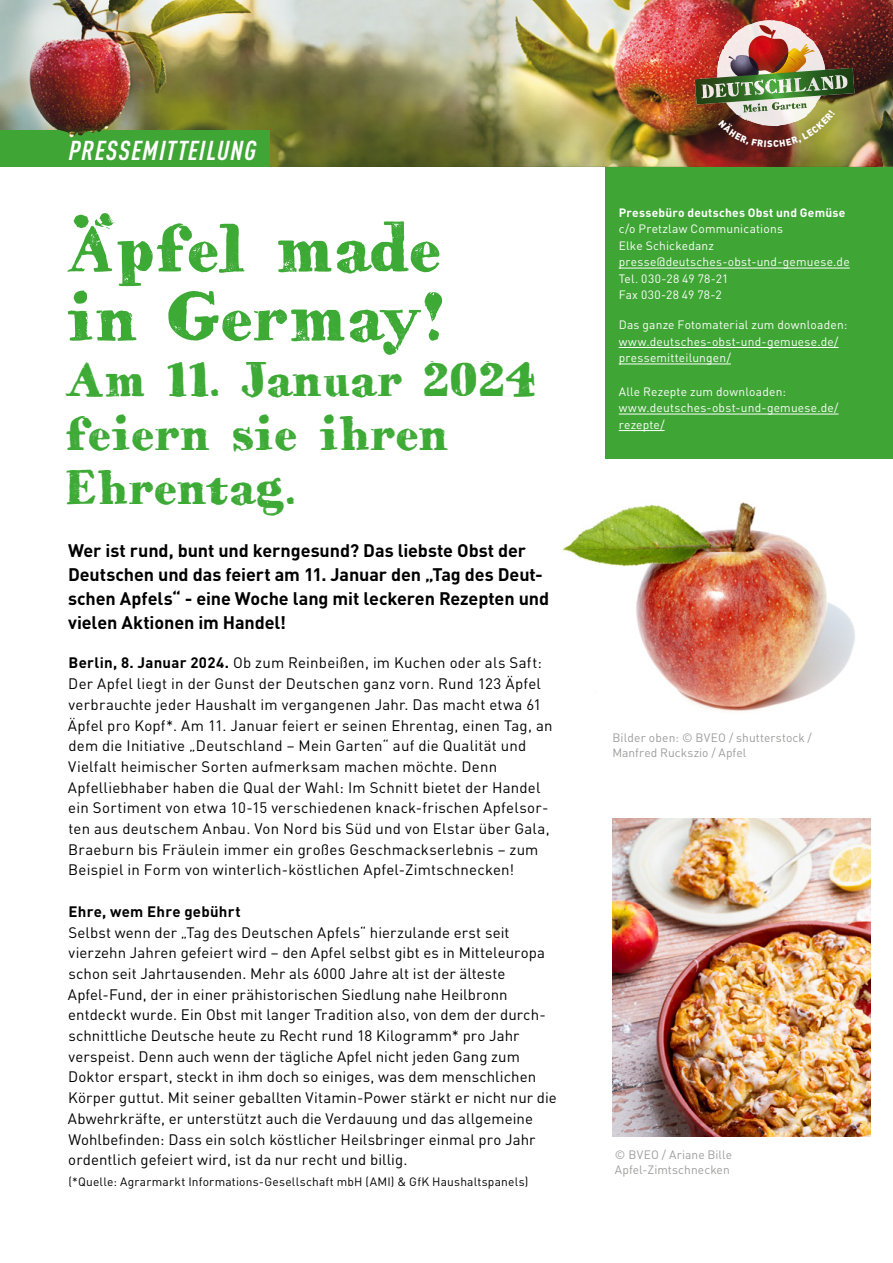
<style>
.page{position:relative;width:893px;height:1263px;background:#fff}
.page>*{position:absolute;margin:0;border:0;box-sizing:border-box;transform-origin:0 0}
.t1{font:69px/69px "HVD Bodedo";letter-spacing:-.005em;color:#3daa36}
.t2{font:49.5px/54px "HVD Bodedo";letter-spacing:-.005em;color:#3daa36}
.t3{font:italic 700 condensed 27px "DIN Pro";letter-spacing:.05em;color:#fff}
.t4{font:700 18px/24px "DIN Pro";letter-spacing:-.005em;color:#000}
.t5{font:15px/20.7px "DIN Pro";letter-spacing:.015em;color:#000}
.t6{font:700 15px "DIN Pro";letter-spacing:.015em;color:#000}
.t7{font:12px/16.5px "DIN Pro";letter-spacing:.015em;color:#fff}
.t8{font:12px/15px "DIN Pro";letter-spacing:.005em;color:#9d9d9c}
.t9{font:12px "DIN Pro";letter-spacing:.015em;color:#000}
.t10{font:700 12px "DIN Pro";letter-spacing:.02em;color:#fff}
.s1{font-weight:700}
</style>
<div class="page">
<div style="left:605px;top:167px;width:288px;height:291px;background:#3fa535"></div>
<hr style="left:619px;top:268px;width:231px;height:1px;background:#fff">
<hr style="left:619px;top:347px;width:219px;height:1px;background:#fff">
<hr style="left:619px;top:364px;width:112px;height:1px;background:#fff">
<hr style="left:619px;top:414px;width:219px;height:1px;background:#fff">
<hr style="left:619px;top:430px;width:46px;height:1px;background:#fff">
<img style="left:612px;top:819px;width:258px;height:317px">
<img style="left:0;top:0;width:227px;height:131px">
<img style="left:227px;top:0;width:666px;height:167px">
<div style="left:0;top:131px;width:269px;height:36px;background:#3fa535"></div>
<img style="left:53px;top:117px;width:64px;height:21px">
<img style="left:562px;top:502px;width:293px;height:210px">
<img style="left:695px;top:20px;width:159px;height:147px">
<h3 class="t3" style="left:69px;top:130px;width:189px">PRESSEMITTEILUNG</h3>
<h1 class="t1" style="left:65px;top:212px;width:381px">Äpfel made in Germay!</h1>
<h2 class="t2" style="left:65px;top:351px;width:473px">Am 11. Januar 2024 feiern sie ihren<br>Ehrentag.</h2>
<p class="t4" style="left:68px;top:537px;width:483px">Wer ist rund, bunt und kerngesund? Das liebste Obst der Deutschen und das feiert am 11. Januar den „Tag des Deut&shy;schen Apfels“ - eine Woche lang mit leckeren Rezepten und vielen Aktionen im Handel!</p>
<p class="t5" style="left:68px;top:651px;width:486px"><span class="s1">Berlin, 8. Januar 2024.</span> Ob zum Reinbeißen, im Kuchen oder als Saft:<br>Der Apfel liegt in der Gunst der Deutschen ganz vorn. Rund 123 Äpfel verbrauchte jeder Haushalt im vergangenen Jahr. Das macht etwa 61<br>Äpfel pro Kopf*. Am 11. Januar feiert er seinen Ehrentag, einen Tag, an dem die Initiative „Deutschland – Mein Garten“ auf die Qualität und Vielfalt heimischer Sorten aufmerksam machen möchte. Denn Apfelliebhaber haben die Qual der Wahl: Im Schnitt bietet der Handel ein Sortiment von etwa 10-15 verschiedenen knack-frischen Apfelsor&shy;ten aus deutschem Anbau. Von Nord bis Süd und von Elstar über Gala, Braeburn bis Fräulein immer ein großes Geschmackserlebnis – zum Beispiel in Form von winterlich-köstlichen Apfel-Zimtschnecken!</p>
<p class="t6" style="left:69px;top:899px;width:174px">Ehre, wem Ehre gebührt</p>
<p class="t5" style="left:68px;top:920px;width:491px">Selbst wenn der „Tag des Deutschen Apfels“ hierzulande erst seit vierzehn Jahren gefeiert wird – den Apfel selbst gibt es in Mitteleuropa schon seit Jahrtausenden. Mehr als 6000 Jahre alt ist der älteste Apfel-Fund, der in einer prähistorischen Siedlung nahe Heilbronn entdeckt wurde. Ein Obst mit langer Tradition also, von dem der durch&shy;schnittliche Deutsche heute zu Recht rund 18 Kilogramm* pro Jahr verspeist. Denn auch wenn der tägliche Apfel nicht jeden Gang zum Doktor erspart, steckt in ihm doch so einiges, was dem menschlichen Körper guttut. Mit seiner geballten Vitamin-Power stärkt er nicht nur die Abwehrkräfte, er unterstützt auch die Verdauung und das allgemeine Wohlbefinden: Dass ein solch köstlicher Heilsbringer einmal pro Jahr ordentlich gefeiert wird, ist da nur recht und billig.</p>
<p class="t9" style="left:69px;top:1172px;width:461px">(*Quelle: Agrarmarkt Informations-Gesellschaft mbH (AMI) &amp; GfK Haushaltspanels)</p>
<p class="t10" style="left:619px;top:203px;width:228px">Pressebüro deutsches Obst und Gemüse</p>
<p class="t7" style="left:619px;top:220px;width:232px">c/o Pretzlaw Communications<br>Elke Schickedanz presse@deutsches-obst-und-gemuese.de<br>Tel. 030-28 49 78-21<br>Fax 030-28 49 78-2</p>
<p class="t7" style="left:619px;top:315px;width:230px">Das ganze Fotomaterial zum downloaden: www.deutsches-obst-und-gemuese.de/ pressemitteilungen/</p>
<p class="t7" style="left:619px;top:382px;width:221px">Alle Rezepte zum downloaden: www.deutsches-obst-und-gemuese.de/ rezepte/</p>
<p class="t8" style="left:612px;top:729px;width:201px">Bilder oben: © BVEO / shutterstock /<br>Manfred Ruckszio / Apfel</p>
<p class="t8" style="left:615px;top:1146px;width:119px">© BVEO / Ariane Bille<br>Apfel-Zimtschnecken</p>
</div>
